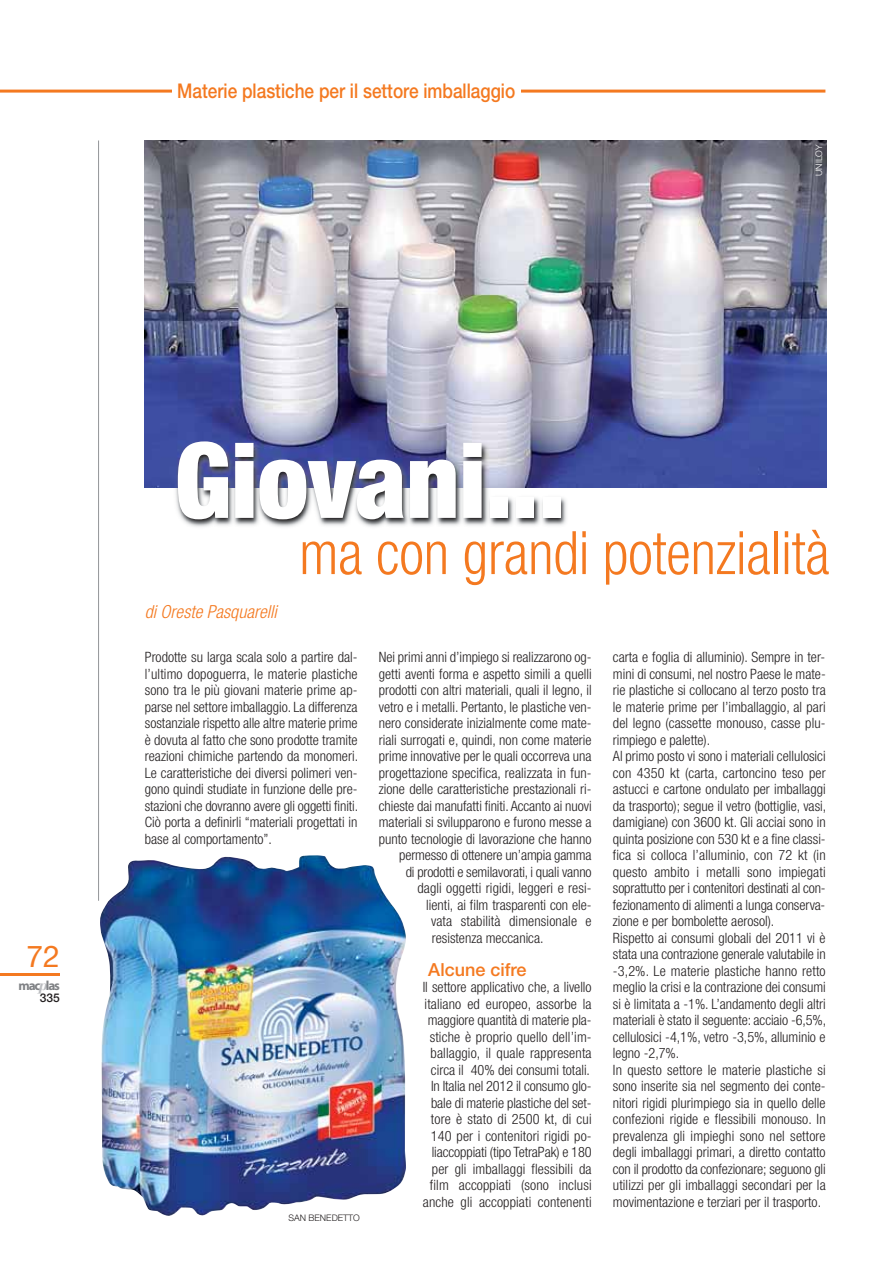
<style>
.page{position:relative;width:892px;height:1262px;background:#fff}
.page>*{position:absolute;margin:0;border:0;box-sizing:border-box;transform-origin:0 0}
.t1{font:900 condensed 105px "Helvetica Neue";color:#fff}
.t2{font:300 condensed 60px "Helvetica Neue";color:#f47920;scale:.95 1}
.t3{font:30px "Helvetica Neue";color:#f47920}
.t4{font:500 20.25px "Helvetica Neue";color:#f47920;scale:.85 1}
.t5{font:italic 300 condensed 18px "Helvetica Neue";color:#f47920}
.t6{font:500 18px "Helvetica Neue";color:#f47920}
.t7{font:300 condensed 14.25px/16.5px "Helvetica Neue";color:#231f20;text-align:justify}
.t8{font:700 13.2px "Myriad";letter-spacing:-.085em;color:#808285}
.t9{font:500 12px "Helvetica Neue";color:#231f20}
.t10{font:300 9px "Helvetica Neue";color:#231f20}
.t11{font:300 9px "Helvetica Neue";color:#fff}
.s1{font-family:"Bodoni";font-style:italic;font-size:16.5px;color:#bbbdc0}
</style>
<div class="page">
<img style="left:145px;top:140px;width:680px;height:347px">
<hr style="left:0;top:90px;width:825px;height:3px;background:#f47920">
<div style="left:172px;top:79px;width:348px;height:26px;background:#fff"></div>
<hr style="left:98px;top:140px;width:1px;height:761px;background:#939598">
<hr style="left:0;top:973px;width:60px;height:2px;background:#f47920">
<img style="left:161px;top:424px;width:622px;height:103px">
<img style="left:100px;top:855px;width:306px;height:361px">
<h3 class="t4" style="left:177px;top:83px;width:399px">Materie plastiche per il settore imballaggio</h3>
<p class="t11" style="left:815px;top:176px;width:33px;rotate:-90deg">UNILOY</p>
<h3 class="t3" style="left:27px;top:945px;width:35px">72</h3>
<p class="t8" style="left:18px;top:980px;width:43px">mac<span class="s1">p</span>las</p>
<p class="t9" style="left:40px;top:994px;width:22px">335</p>
<h1 class="t1" style="left:174px;top:443px;width:391px">Giovani...</h1>
<p class="t5" style="left:145px;top:605px;width:133px">di Oreste Pasquarelli</p>
<h2 class="t2" style="left:299px;top:531px;width:560px">ma con grandi potenzialità</h2>
<p class="t7" style="left:145px;top:650px;width:215px">Prodotte su larga scala solo a partire dal&shy;l’ultimo dopoguerra, le materie plastiche sono tra le più giovani materie prime ap&shy;parse nel settore imballaggio. La differenza sostanziale rispetto alle altre materie prime è dovuta al fatto che sono prodotte tramite reazioni chimiche partendo da monomeri.<br>Le caratteristiche dei diversi polimeri ven&shy;gono quindi studiate in funzione delle pre&shy;stazioni che dovranno avere gli oggetti finiti.<br>Ciò porta a definirli “materiali progettati in base al comportamento”.</p>
<p class="t7" style="left:379px;top:650px;width:214px">Nei primi anni d’impiego si realizzarono og-</p>
<p class="t7" style="left:379px;top:666px;width:214px">getti aventi forma e aspetto simili a quelli</p>
<p class="t7" style="left:379px;top:683px;width:214px">prodotti con altri materiali, quali il legno, il</p>
<p class="t7" style="left:379px;top:699px;width:214px">vetro e i metalli. Pertanto, le plastiche ven-</p>
<p class="t7" style="left:379px;top:716px;width:214px">nero considerate inizialmente come mate-</p>
<p class="t7" style="left:379px;top:732px;width:214px">riali surrogati e, quindi, non come materie</p>
<p class="t7" style="left:379px;top:749px;width:214px">prime innovative per le quali occorreva una</p>
<p class="t7" style="left:379px;top:765px;width:214px">progettazione specifica, realizzata in fun-</p>
<p class="t7" style="left:379px;top:782px;width:214px">zione delle caratteristiche prestazionali ri-</p>
<p class="t7" style="left:379px;top:798px;width:214px">chieste dai manufatti finiti. Accanto ai nuovi</p>
<p class="t7" style="left:379px;top:815px;width:214px">materiali si svilupparono e furono messe a</p>
<p class="t7" style="left:379px;top:831px;width:214px">punto tecnologie di lavorazione che hanno</p>
<p class="t7" style="left:399px;top:848px;width:194px">permesso di ottenere un’ampia gamma</p>
<p class="t7" style="left:405px;top:864px;width:187px">di prodotti e semilavorati, i quali vanno</p>
<p class="t7" style="left:417px;top:881px;width:176px">dagli oggetti rigidi, leggeri e resi-</p>
<p class="t7" style="left:426px;top:897px;width:167px">lienti, ai film trasparenti con ele-</p>
<p class="t7" style="left:431px;top:914px;width:162px">vata stabilità dimensionale e</p>
<p class="t7" style="left:431px;top:930px;width:113px">resistenza meccanica.</p>
<p class="t6" style="left:428px;top:963px;width:100px">Alcune cifre</p>
<p class="t7" style="left:422px;top:980px;width:170px;text-align:right">Il settore applicativo che, a livello italiano ed europeo, assorbe la maggiore quantità di materie pla&shy;stiche è proprio quello dell’im&shy;ballaggio, il quale rappresenta circa il 40% dei consumi totali.<br>In Italia nel 2012 il consumo glo&shy;bale di materie plastiche del set&shy;tore è stato di 2500 kt, di cui<br>140 per i contenitori rigidi po&shy;liaccoppiati (tipo TetraPak) e 180 per gli imballaggi flessibili da film accoppiati (sono inclusi anche gli accoppiati contenenti</p>
<p class="t10" style="left:288px;top:1214px;width:73px">SAN BENEDETTO</p>
<p class="t7" style="left:612px;top:650px;width:215px;text-align:left">carta e foglia di alluminio). Sempre in ter&shy;mini di consumi, nel nostro Paese le mate&shy;rie plastiche si collocano al terzo posto tra le materie prime per l’imballaggio, al pari del legno (cassette monouso, casse plu&shy;rimpiego e palette).<br>Al primo posto vi sono i materiali cellulosici con 4350 kt (carta, cartoncino teso per astucci e cartone ondulato per imballaggi da trasporto); segue il vetro (bottiglie, vasi, damigiane) con 3600 kt. Gli acciai sono in quinta posizione con 530 kt e a fine classi&shy;fica si colloca l’alluminio, con 72 kt (in questo ambito i metalli sono impiegati soprattutto per i contenitori destinati al con&shy;fezionamento di alimenti a lunga conserva&shy;zione e per bombolette aerosol).<br>Rispetto ai consumi globali del 2011 vi è stata una contrazione generale valutabile in -3,2%. Le materie plastiche hanno retto meglio la crisi e la contrazione dei consumi si è limitata a -1%. L’andamento degli altri materiali è stato il seguente: acciaio -6,5%, cellulosici -4,1%, vetro -3,5%, alluminio e legno -2,7%.<br>In questo settore le materie plastiche si sono inserite sia nel segmento dei conte&shy;nitori rigidi plurimpiego sia in quello delle confezioni rigide e flessibili monouso. In prevalenza gli impieghi sono nel settore degli imballaggi primari, a diretto contatto con il prodotto da confezionare; seguono gli utilizzi per gli imballaggi secondari per la movimentazione e terziari per il trasporto.</p>
</div>
